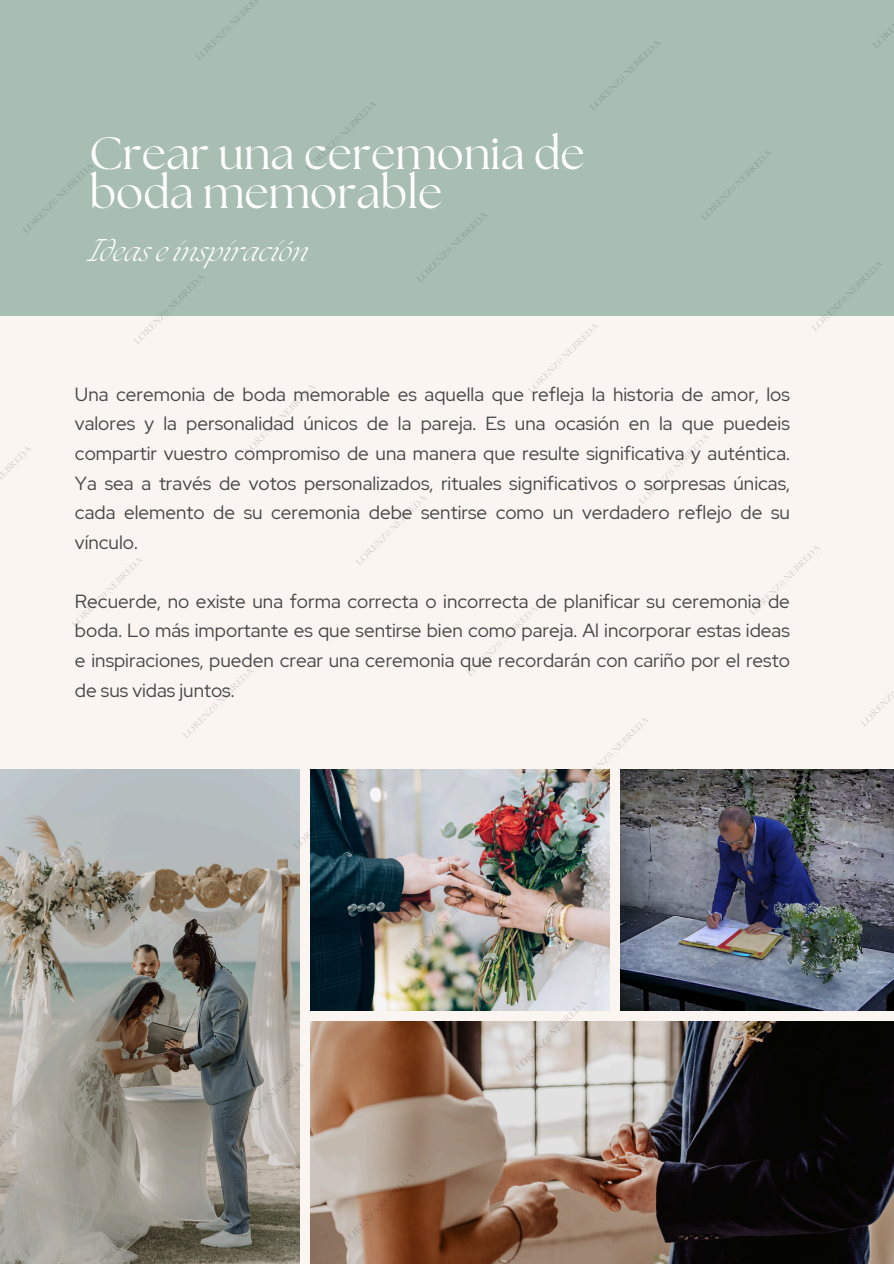
<style>
.page{position:relative;width:894px;height:1264px;background:#fff}
.page>*{position:absolute;margin:0;border:0;box-sizing:border-box;transform-origin:0 0}
.t1{font:45.15px/38.2px "The Seasons";color:#fff}
.t2{font:italic 300 27.45px "The Seasons";color:#fff}
.t3{font:18.9px/29.5px "Red Hat Display";color:#454648;text-align:justify}
</style>
<div class="page">
<img style="left:0;top:0;width:893px;height:1263px">
<h1 class="t1" style="left:89px;top:137px;width:496px">Crear una ceremonia de boda memorable</h1>
<h1 class="t2" style="left:89px;top:238px;width:221px">Ideas e inspiración</h1>
<h1 class="t3" style="left:75px;top:379px;width:716px">Una ceremonia de boda memorable es aquella que refleja la historia de amor, los valores y la personalidad únicos de la pareja. Es una ocasión en la que puedeis compartir vuestro compromiso de una manera que resulte significativa y auténtica.<br>Ya sea a través de votos personalizados, rituales significativos o sorpresas únicas, cada elemento de su ceremonia debe sentirse como un verdadero reflejo de su vínculo.</h1>
<h1 class="t3" style="left:75px;top:586px;width:716px">Recuerde, no existe una forma correcta o incorrecta de planificar su ceremonia de boda. Lo más importante es que sentirse bien como pareja. Al incorporar estas ideas e inspiraciones, pueden crear una ceremonia que recordarán con cariño por el resto de sus vidas juntos.</h1>
</div>
